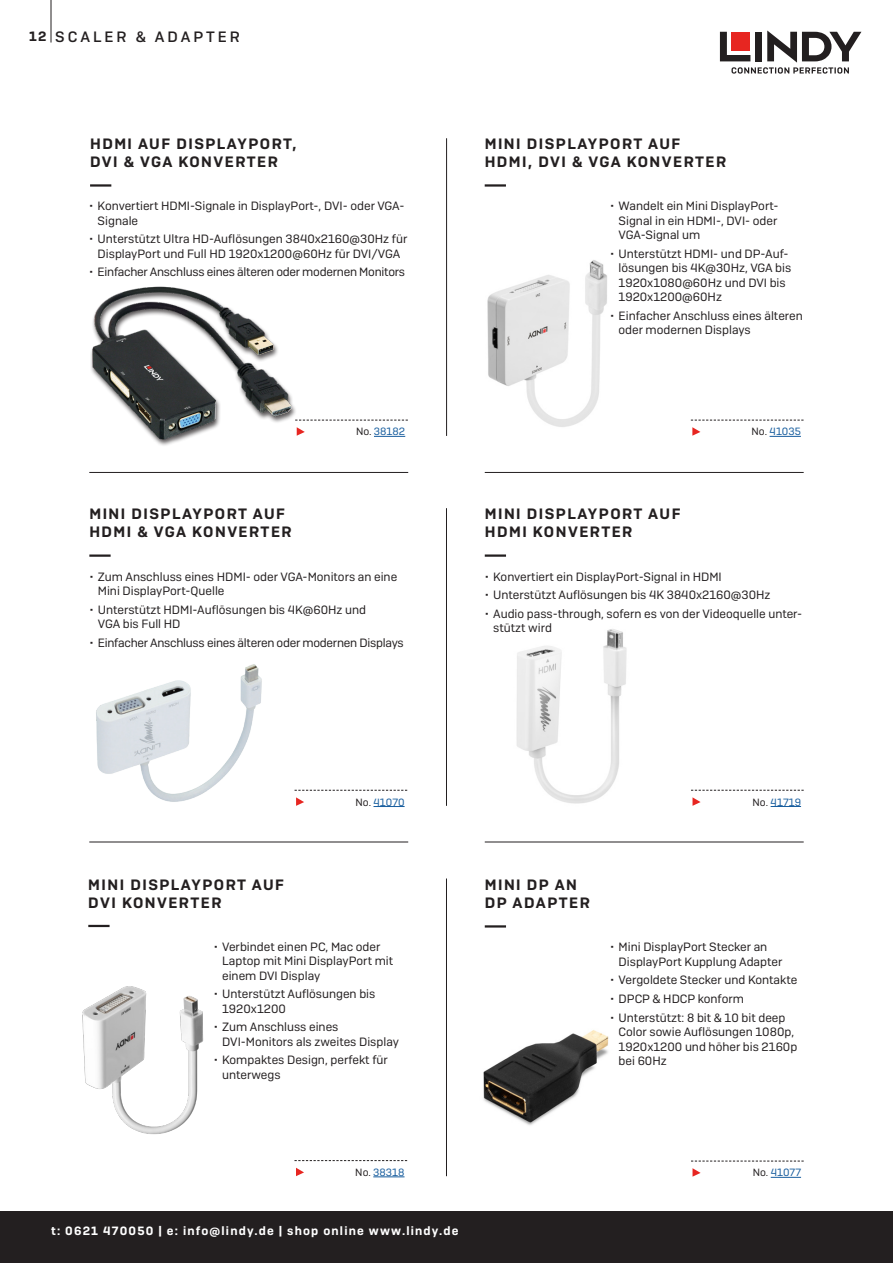
<style>
.page{position:relative;width:893px;height:1263px;background:#fff}
.page>*{position:absolute;margin:0;border:0;box-sizing:border-box;transform-origin:0 0}
.Product-Headline{font:600 15px/18px "Camber";letter-spacing:.1em;color:#231f20}
.Head-1{font:500 15px "Camber";letter-spacing:.2em;color:#231f20}
.Bullets{font:600 13.5px "Camber";color:#231f20}
.t1{font:12px/14.4px "Camber";color:#231f20}
.t2{font:12px "Camber";letter-spacing:-.02em;color:#231f20}
.t3{font:600 12px "Camber";letter-spacing:.1em;color:#fff}
.Tabelle_No{font:10.5px "Camber";color:#175d9e}
.s1{color:#231f20}
</style>
<div class="page">
<div style="left:0;top:1212px;width:893px;height:51px;background:#231f20"></div>
<hr style="left:89px;top:842px;width:319px;height:1px;background:#231f20">
<hr style="left:89px;top:472px;width:319px;height:1px;background:#231f20">
<hr style="left:485px;top:842px;width:319px;height:1px;background:#231f20">
<hr style="left:485px;top:472px;width:319px;height:1px;background:#231f20">
<hr style="left:446px;top:878px;width:1px;height:298px;background:#231f20">
<hr style="left:446px;top:508px;width:1px;height:298px;background:#231f20">
<hr style="left:446px;top:138px;width:1px;height:298px;background:#231f20">
<hr style="left:51px;top:0;width:1px;height:43px;background:#231f20">
<svg style="left:720px;top:31px;width:141px;height:43px"></svg>
<div style="left:731px;top:32px;width:19px;height:18px;background:#e72621"></div>
<div style="left:755px;top:32px;width:7px;height:29px;background:#231f20"></div>
<img style="left:96px;top:664px;width:215px;height:138px">
<img style="left:487px;top:260px;width:120px;height:167px">
<img style="left:82px;top:986px;width:122px;height:148px">
<img style="left:91px;top:286px;width:214px;height:160px">
<img style="left:516px;top:629px;width:111px;height:175px">
<img style="left:483px;top:1030px;width:126px;height:95px">
<hr style="left:88px;top:925px;width:22px;height:2px;background:#231f20">
<hr style="left:89px;top:554px;width:22px;height:3px;background:#231f20">
<hr style="left:373px;top:1176px;width:32px;height:1px;background:#175d9e">
<svg style="left:296px;top:1168px;width:8px;height:8px"></svg>
<svg style="left:294px;top:1160px;width:113px;height:1px"></svg>
<hr style="left:373px;top:806px;width:32px;height:1px;background:#175d9e">
<svg style="left:296px;top:797px;width:8px;height:9px"></svg>
<svg style="left:295px;top:790px;width:112px;height:1px"></svg>
<hr style="left:485px;top:184px;width:21px;height:3px;background:#231f20">
<hr style="left:770px;top:436px;width:31px;height:1px;background:#175d9e">
<svg style="left:692px;top:427px;width:8px;height:9px"></svg>
<svg style="left:691px;top:420px;width:112px;height:1px"></svg>
<hr style="left:485px;top:554px;width:21px;height:3px;background:#231f20">
<hr style="left:771px;top:806px;width:30px;height:1px;background:#175d9e">
<svg style="left:692px;top:797px;width:9px;height:9px"></svg>
<svg style="left:691px;top:790px;width:113px;height:1px"></svg>
<hr style="left:90px;top:184px;width:21px;height:3px;background:#231f20">
<hr style="left:374px;top:436px;width:31px;height:1px;background:#175d9e">
<svg style="left:297px;top:427px;width:8px;height:9px"></svg>
<svg style="left:295px;top:420px;width:113px;height:1px"></svg>
<hr style="left:485px;top:925px;width:21px;height:2px;background:#231f20">
<hr style="left:771px;top:1177px;width:30px;height:1px;background:#175d9e">
<svg style="left:692px;top:1168px;width:9px;height:9px"></svg>
<svg style="left:691px;top:1161px;width:113px;height:1px"></svg>
<p class="Bullets" style="left:29px;top:28px;width:19px">12</p>
<p class="Head-1" style="left:55px;top:28px;width:186px">SCALER &amp; ADAPTER</p>
<p class="Product-Headline" style="left:90px;top:135px;width:208px">HDMI AUF DISPLAYPORT,<br>DVI &amp; VGA KONVERTER</p>
<p class="Product-Headline" style="left:485px;top:135px;width:243px">MINI DISPLAYPORT AUF<br>HDMI, DVI &amp; VGA KONVERTER</p>
<p class="t1" style="left:98px;top:199px;width:308px;text-indent:-9px">• Konvertiert HDMI-Signale in DisplayPort-, DVI- oder VGA-<br>Signale</p>
<p class="t1" style="left:89px;top:232px;width:320px;text-align:center">• Unterstützt Ultra HD-Auflösungen 3840x2160@30Hz für<br>DisplayPort und Full HD 1920x1200@60Hz für DVI/VGA</p>
<p class="t2" style="left:89px;top:265px;width:317px">• Einfacher Anschluss eines älteren oder modernen Monitors</p>
<p class="t1" style="left:619px;top:199px;width:162px;text-align:justify;text-indent:-9px">• Wandelt ein Mini DisplayPort-Signal in ein HDMI-, DVI- oder VGA-Signal um</p>
<p class="t1" style="left:619px;top:246px;width:174px;text-indent:-9px">• Unterstützt HDMI- und DP-Auf&shy;lösungen bis 4K@30Hz, VGA bis<br>1920x1080@60Hz und DVI bis<br>1920x1200@60Hz</p>
<p class="t1" style="left:619px;top:308px;width:186px;text-indent:-9px">• Einfacher Anschluss eines älteren oder modernen Displays</p>
<p class="Tabelle_No" style="left:356px;top:425px;width:51px"><span class="s1">No.</span> 38182</p>
<p class="Tabelle_No" style="left:752px;top:425px;width:51px"><span class="s1">No.</span> 41035</p>
<p class="Product-Headline" style="left:89px;top:505px;width:204px">MINI DISPLAYPORT AUF<br>HDMI &amp; VGA KONVERTER</p>
<p class="Product-Headline" style="left:485px;top:505px;width:197px">MINI DISPLAYPORT AUF<br>HDMI KONVERTER</p>
<p class="t1" style="left:98px;top:569px;width:301px;text-indent:-9px">• Zum Anschluss eines HDMI- oder VGA-Monitors an eine<br>Mini DisplayPort-Quelle</p>
<p class="t1" style="left:98px;top:602px;width:270px;text-indent:-9px">• Unterstützt HDMI-Auflösungen bis 4K@60Hz und<br>VGA bis Full HD</p>
<p class="t2" style="left:89px;top:635px;width:316px">• Einfacher Anschluss eines älteren oder modernen Displays</p>
<p class="t1" style="left:485px;top:569px;width:239px">• Konvertiert ein DisplayPort-Signal in HDMI</p>
<p class="t1" style="left:485px;top:588px;width:287px">• Unterstützt Auflösungen bis 4K 3840x2160@30Hz</p>
<p class="t1" style="left:493px;top:606px;width:310px;text-indent:-9px">• Audio pass-through, sofern es von der Videoquelle unter&shy;stützt wird</p>
<p class="Tabelle_No" style="left:355px;top:796px;width:51px"><span class="s1">No.</span> 41070</p>
<p class="Tabelle_No" style="left:753px;top:796px;width:50px"><span class="s1">No.</span> 41719</p>
<p class="Product-Headline" style="left:88px;top:875px;width:197px">MINI DISPLAYPORT AUF<br>DVI KONVERTER</p>
<p class="Product-Headline" style="left:485px;top:876px;width:107px">MINI DP AN<br>DP ADAPTER</p>
<p class="t1" style="left:222px;top:939px;width:173px;text-indent:-9px">• Verbindet einen PC, Mac oder<br>Laptop mit Mini DisplayPort mit einem DVI Display</p>
<p class="t1" style="left:222px;top:987px;width:155px;text-indent:-9px">• Unterstützt Auflösungen bis<br>1920x1200</p>
<p class="t1" style="left:222px;top:1020px;width:178px;text-indent:-9px">• Zum Anschluss eines<br>DVI-Monitors als zweites Display</p>
<p class="t1" style="left:222px;top:1053px;width:167px;text-indent:-9px">• Kompaktes Design, perfekt für unterwegs</p>
<p class="t1" style="left:619px;top:940px;width:165px;text-indent:-9px">• Mini DisplayPort Stecker an<br>DisplayPort Kupplung Adapter</p>
<p class="t1" style="left:610px;top:973px;width:189px">• Vergoldete Stecker und Kontakte</p>
<p class="t1" style="left:610px;top:991px;width:135px">• DPCP &amp; HDCP konform</p>
<p class="t1" style="left:619px;top:1010px;width:180px;text-indent:-9px">• Unterstützt: 8 bit &amp; 10 bit deep<br>Color sowie Auflösungen 1080p,<br>1920x1200 und höher bis 2160p bei 60Hz</p>
<p class="Tabelle_No" style="left:355px;top:1166px;width:51px"><span class="s1">No.</span> 38318</p>
<p class="t3" style="left:51px;top:1223px;width:409px">t: 0621 470050 | e: info@lindy.de | shop online www.lindy.de</p>
<p class="Tabelle_No" style="left:753px;top:1166px;width:50px"><span class="s1">No.</span> 41077</p>
</div>
